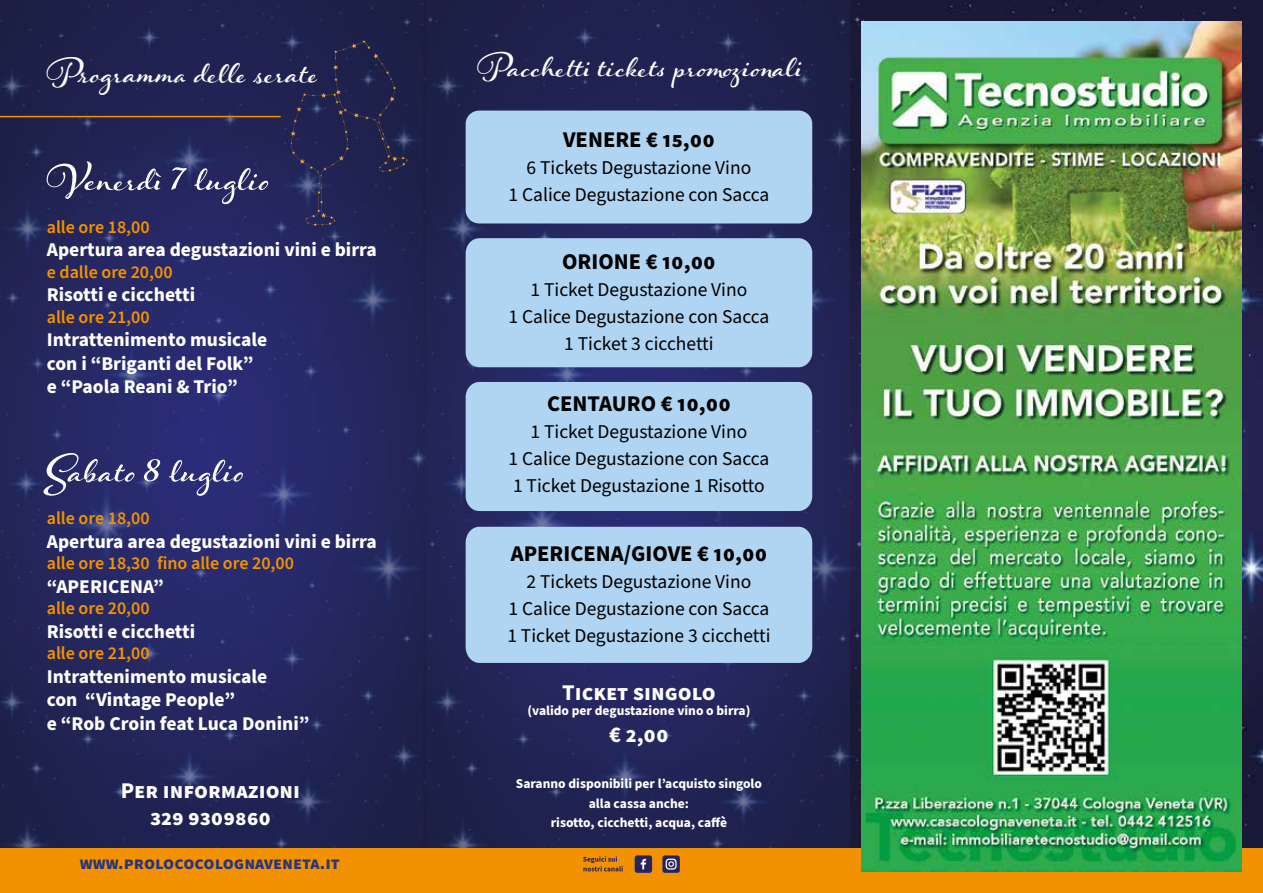
<style>
.page{position:relative;width:1263px;height:893px;background:#fff}
.page>*{position:absolute;margin:0;border:0;box-sizing:border-box;transform-origin:0 0}
.t1{font:700 54px "Hummingbird";color:#fff}
.t2{font:700 48px "Hummingbird";color:#fff}
.t3{font:700 46.5px "Hummingbird";letter-spacing:.02em;color:#fff}
.t4{font:700 22.5px "Source Sans Pro";color:#000}
.t5{font:700 22.5px/27px "Source Sans Pro";color:#fff;text-align:center}
.t6{font:19.5px/27px "Source Sans Pro";color:#000;text-align:center}
.t7{font:700 19.5px/23.4px "Source Sans Pro";color:#fff}
.t8{font:600 18px "Source Sans Pro";color:#f39200}
.t9{font:700 18px "Source Sans Pro";color:#283583}
.t10{font:700 13.5px/19.5px "Source Sans Pro";color:#fff;text-align:center}
</style>
<div class="page">
<img style="left:861px;top:0;width:402px;height:848px">
<img style="left:0;top:0;width:423px;height:848px">
<img style="left:423px;top:0;width:438px;height:848px">
<div style="left:466px;top:111px;width:346px;height:112px;background:#b0d5f2;border-radius:13px"></div>
<div style="left:466px;top:238px;width:346px;height:129px;background:#b0d5f2;border-radius:14px"></div>
<div style="left:466px;top:382px;width:346px;height:129px;background:#b0d5f2;border-radius:14px"></div>
<div style="left:466px;top:527px;width:346px;height:136px;background:#b0d5f2"></div>
<svg style="left:291px;top:40px;width:117px;height:186px;background:#232550"></svg>
<hr style="left:0;top:116px;width:281px;height:1px;background:#f39200">
<div style="left:0;top:848px;width:1263px;height:45px;background:#f39200"></div>
<img style="left:861px;top:21px;width:381px;height:851px">
<svg style="left:583px;top:856px;width:40px;height:15px"></svg>
<div style="left:635px;top:855px;width:17px;height:18px;background:#29235c;border-radius:3px"></div>
<svg style="left:641px;top:859px;width:5px;height:10px"></svg>
<svg style="left:662px;top:855px;width:18px;height:18px"></svg>
<svg style="left:666px;top:859px;width:11px;height:10px"></svg>
<h2 class="t2" style="left:47px;top:37px;width:272px">Programma delle serate</h2>
<h1 class="t1" style="left:47px;top:139px;width:223px">Venerdì 7 luglio</h1>
<p class="t8" style="left:47px;top:215px;width:105px">alle ore 18,00</p>
<p class="t7" style="left:47px;top:238px;width:332px">Apertura area degustazioni vini e birra</p>
<p class="t8" style="left:47px;top:260px;width:127px">e dalle ore 20,00</p>
<p class="t7" style="left:47px;top:283px;width:150px">Risotti e cicchetti</p>
<p class="t8" style="left:47px;top:305px;width:105px">alle ore 21,00</p>
<p class="t7" style="left:47px;top:328px;width:222px">Intrattenimento musicale con i “Briganti del Folk” e “Paola Reani &amp; Trio”</p>
<h1 class="t1" style="left:47px;top:431px;width:197px">Sabato 8 luglio</h1>
<p class="t8" style="left:47px;top:506px;width:105px">alle ore 18,00</p>
<p class="t7" style="left:47px;top:530px;width:332px">Apertura area degustazioni vini e birra</p>
<p class="t8" style="left:47px;top:551px;width:249px">alle ore 18,30 fino alle ore 20,00</p>
<p class="t7" style="left:47px;top:575px;width:119px">“APERICENA”</p>
<p class="t8" style="left:47px;top:596px;width:105px">alle ore 20,00</p>
<p class="t7" style="left:47px;top:620px;width:150px">Risotti e cicchetti</p>
<p class="t8" style="left:47px;top:641px;width:105px">alle ore 21,00</p>
<p class="t7" style="left:47px;top:665px;width:264px">Intrattenimento musicale<br>con “Vintage People”<br>e “Rob Croin feat Luca Donini”</p>
<p class="t5" style="left:121px;top:777px;width:181px">Per informazioni<br>329 9309860</p>
<p class="t9" style="left:80px;top:850px;width:261px">www.prolococolognaveneta.it</p>
<h3 class="t3" style="left:477px;top:33px;width:325px">Pacchetti tickets promozionali</h3>
<p class="t4" style="left:563px;top:124px;width:153px">VENERE € 15,00</p>
<p class="t6" style="left:508px;top:155px;width:262px">6 Tickets Degustazione Vino<br>1 Calice Degustazione con Sacca</p>
<p class="t4" style="left:562px;top:246px;width:155px">ORIONE € 10,00</p>
<p class="t6" style="left:508px;top:276px;width:262px">1 Ticket Degustazione Vino<br>1 Calice Degustazione con Sacca<br>1 Ticket 3 cicchetti</p>
<p class="t4" style="left:547px;top:389px;width:185px">CENTAURO € 10,00</p>
<p class="t6" style="left:508px;top:419px;width:262px">1 Ticket Degustazione Vino<br>1 Calice Degustazione con Sacca<br>1 Ticket Degustazione 1 Risotto</p>
<p class="t4" style="left:511px;top:538px;width:258px">APERICENA/GIOVE € 10,00</p>
<p class="t6" style="left:507px;top:569px;width:265px">2 Tickets Degustazione Vino<br>1 Calice Degustazione con Sacca<br>1 Ticket Degustazione 3 cicchetti</p>
<p class="t5" style="left:562px;top:679px;width:155px">Ticket singolo</p>
<p class="t10" style="left:527px;top:701px;width:225px">(valido per degustazione vino o birra)</p>
<p class="t5" style="left:609px;top:721px;width:61px">€ 2,00</p>
<p class="t10" style="left:516px;top:774px;width:248px">Saranno disponibili per l’acquisto singolo alla cassa anche:<br>risotto, cicchetti, acqua, caffè</p>
</div>
